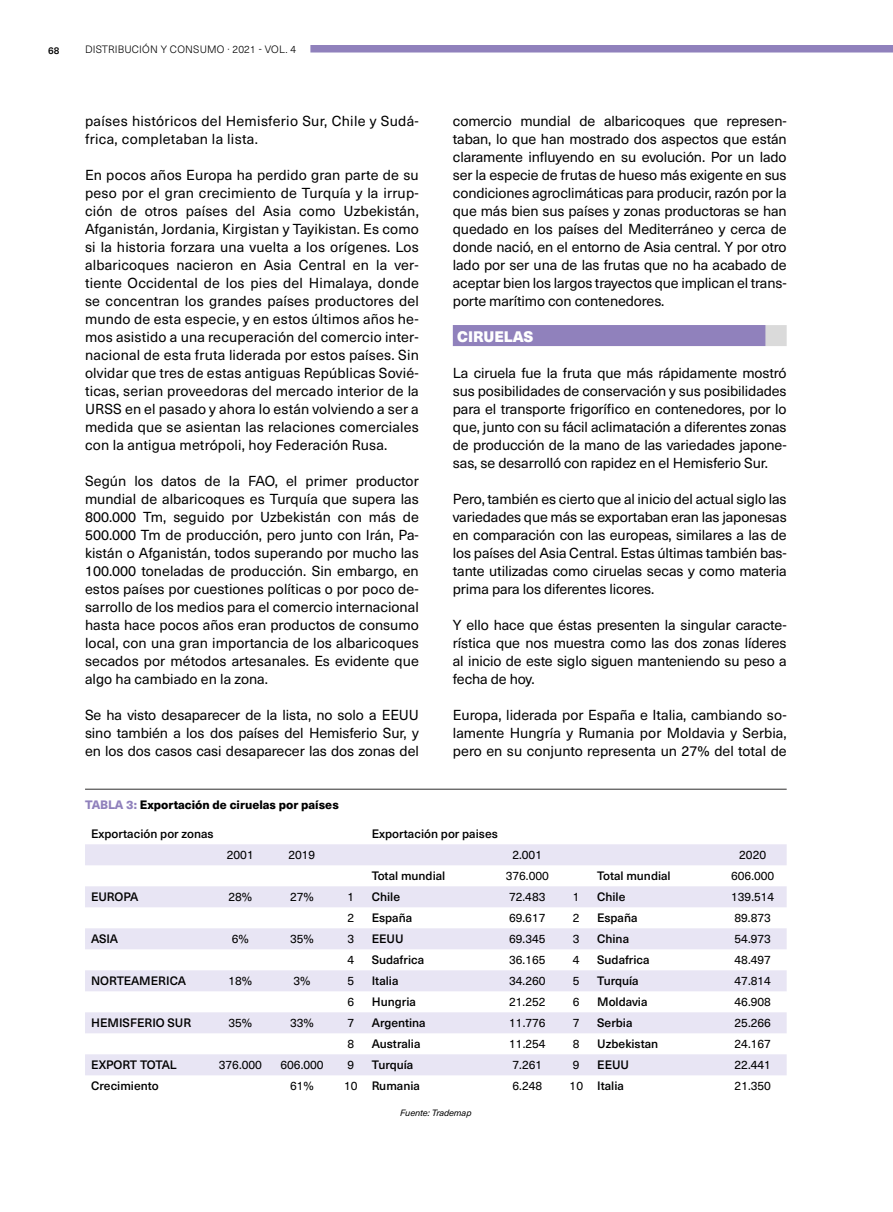
<style>
.page{position:relative;width:893px;height:1212px;background:#fff}
.page>*{position:absolute;margin:0;border:0;box-sizing:border-box;transform-origin:0 0}
.t1{font:900 15px "Neue Haas Unica";color:#fff}
.t2{font:14.25px/18px "Neue Haas Unica";letter-spacing:-.005em;color:#000;text-align:justify}
.t3{font:14.25px/18px "Neue Haas Unica";letter-spacing:.02em;color:#000}
.t4{font:500 12px "Neue Haas Unica";color:#000}
.t5{font:12px "Neue Haas Unica";color:#000}
.t6{font:800 12px "Neue Haas Unica";color:#000}
.t7{font:500 12px "Neue Haas Unica";letter-spacing:-.02em;color:#000}
.t8{font:300 10.5px "Neue Haas Unica";letter-spacing:.02em;color:#000}
.t9{font:500 9.75px "Neue Haas Unica";color:#000}
.t10{font:italic 9px "Neue Haas Unica";letter-spacing:-.01em;color:#000}
.s1{color:#9081bc}
.s2{font-weight:400}
</style>
<div class="page">
<div style="left:310px;top:45px;width:583px;height:8px;background:#9081bc"></div>
<div style="left:453px;top:325px;width:334px;height:21px;background:#dadada"></div>
<div style="left:453px;top:325px;width:312px;height:21px;background:#9081bc"></div>
<svg style="left:85px;top:844px;width:702px;height:231px;fill:#e8e5f4"></svg>
<hr style="left:85px;top:789px;width:702px;height:1px;background:#454444">
<p class="t9" style="left:48px;top:43px;width:13px">68</p>
<p class="t8" style="left:85px;top:41px;width:213px">DISTRIBUCIÓN Y CONSUMO · 2021 - VOL. 4</p>
<p class="t3" style="left:85px;top:111px;width:335px">países históricos del Hemisferio Sur, Chile y Sudá&shy;frica, completaban la lista.</p>
<p class="t2" style="left:85px;top:165px;width:335px">En pocos años Europa ha perdido gran parte de su peso por el gran crecimiento de Turquía y la irrup&shy;ción de otros países del Asia como Uzbekistán, Afganistán, Jordania, Kirgistan y Tayikistan. Es como si la historia forzara una vuelta a los orígenes. Los albaricoques nacieron en Asia Central en la ver&shy;tiente Occidental de los pies del Himalaya, donde se concentran los grandes países productores del mundo de esta especie, y en estos últimos años he&shy;mos asistido a una recuperación del comercio inter&shy;nacional de esta fruta liderada por estos países. Sin olvidar que tres de estas antiguas Repúblicas Sovié&shy;ticas, serian proveedoras del mercado interior de la URSS en el pasado y ahora lo están volviendo a ser a medida que se asientan las relaciones comerciales con la antigua metrópoli, hoy Federación Rusa.</p>
<p class="t2" style="left:85px;top:471px;width:335px">Según los datos de la FAO, el primer productor mundial de albaricoques es Turquía que supera las 800.000 Tm, seguido por Uzbekistán con más de 500.000 Tm de producción, pero junto con Irán, Pa&shy;kistán o Afganistán, todos superando por mucho las 100.000 toneladas de producción. Sin embargo, en estos países por cuestiones políticas o por poco de&shy;sarrollo de los medios para el comercio internacional hasta hace pocos años eran productos de consumo local, con una gran importancia de los albaricoques secados por métodos artesanales. Es evidente que algo ha cambiado en la zona.</p>
<p class="t2" style="left:85px;top:705px;width:335px">Se ha visto desaparecer de la lista, no solo a EEUU sino también a los dos países del Hemisferio Sur, y en los dos casos casi desaparecer las dos zonas del</p>
<p class="t6" style="left:85px;top:795px;width:255px"><span class="s1">TABLA 3:</span> Exportación de ciruelas por países</p>
<p class="t2" style="left:453px;top:111px;width:335px">comercio mundial de albaricoques que represen&shy;taban, lo que han mostrado dos aspectos que están claramente influyendo en su evolución. Por un lado ser la especie de frutas de hueso más exigente en sus condiciones agroclimáticas para producir, razón por la que más bien sus países y zonas productoras se han quedado en los países del Mediterráneo y cerca de donde nació, en el entorno de Asia central. Y por otro lado por ser una de las frutas que no ha acabado de aceptar bien los largos trayectos que implican el trans&shy;porte marítimo con contenedores.</p>
<p class="t1" style="left:457px;top:325px;width:78px">CIRUELAS</p>
<p class="t2" style="left:453px;top:363px;width:335px">La ciruela fue la fruta que más rápidamente mostró sus posibilidades de conservación y sus posibilidades para el transporte frigorífico en contenedores, por lo que, junto con su fácil aclimatación a diferentes zonas de producción de la mano de las variedades japone&shy;sas, se desarrolló con rapidez en el Hemisferio Sur.</p>
<p class="t2" style="left:453px;top:489px;width:335px">Pero, también es cierto que al inicio del actual siglo las variedades que más se exportaban eran las japonesas en comparación con las europeas, similares a las de los países del Asia Central. Estas últimas también bas&shy;tante utilizadas como ciruelas secas y como materia prima para los diferentes licores.</p>
<p class="t2" style="left:453px;top:615px;width:335px">Y ello hace que éstas presenten la singular caracte&shy;rística que nos muestra como las dos zonas líderes al inicio de este siglo siguen manteniendo su peso a fecha de hoy.</p>
<p class="t2" style="left:453px;top:705px;width:335px">Europa, liderada por España e Italia, cambiando so&shy;lamente Hungría y Rumania por Moldavia y Serbia, pero en su conjunto representa un 27% del total de</p>
<p class="t4" style="left:91px;top:825px;width:124px">Exportación por zonas</p>
<p class="t4" style="left:372px;top:825px;width:128px">Exportación por paises</p>
<p class="t5" style="left:227px;top:846px;width:28px">2001</p>
<p class="t5" style="left:288px;top:846px;width:28px">2019</p>
<p class="t5" style="left:512px;top:846px;width:31px">2.001</p>
<p class="t5" style="left:739px;top:846px;width:28px">2020</p>
<p class="t4" style="left:372px;top:867px;width:75px">Total mundial</p>
<p class="t5" style="left:506px;top:867px;width:45px">376.000</p>
<p class="t4" style="left:597px;top:867px;width:75px">Total mundial</p>
<p class="t5" style="left:731px;top:867px;width:45px">606.000</p>
<p class="t4" style="left:91px;top:888px;width:49px">EUROPA</p>
<p class="t5" style="left:228px;top:888px;width:25px">28%</p>
<p class="t5" style="left:290px;top:888px;width:25px">27%</p>
<p class="t5" style="left:347px;top:888px;width:8px">1</p>
<p class="t4" style="left:372px;top:888px;width:30px">Chile</p>
<p class="t5" style="left:509px;top:888px;width:38px">72.483</p>
<p class="t5" style="left:573px;top:888px;width:8px">1</p>
<p class="t4" style="left:597px;top:888px;width:30px">Chile</p>
<p class="t5" style="left:731px;top:888px;width:45px">139.514</p>
<p class="t5" style="left:347px;top:909px;width:8px">2</p>
<p class="t4" style="left:372px;top:909px;width:42px">España</p>
<p class="t5" style="left:509px;top:909px;width:38px">69.617</p>
<p class="t5" style="left:573px;top:909px;width:8px">2</p>
<p class="t4" style="left:597px;top:909px;width:42px">España</p>
<p class="t5" style="left:734px;top:909px;width:38px">89.873</p>
<p class="t4" style="left:91px;top:930px;width:29px">ASIA</p>
<p class="t5" style="left:232px;top:930px;width:19px">6%</p>
<p class="t5" style="left:290px;top:930px;width:25px">35%</p>
<p class="t5" style="left:347px;top:930px;width:8px">3</p>
<p class="t4" style="left:372px;top:930px;width:33px">EEUU</p>
<p class="t5" style="left:509px;top:930px;width:38px">69.345</p>
<p class="t5" style="left:573px;top:930px;width:8px">3</p>
<p class="t4" style="left:597px;top:930px;width:34px">China</p>
<p class="t5" style="left:734px;top:930px;width:38px">54.973</p>
<p class="t5" style="left:347px;top:951px;width:8px">4</p>
<p class="t4" style="left:372px;top:951px;width:54px">Sudafrica</p>
<p class="t5" style="left:509px;top:951px;width:38px">36.165</p>
<p class="t5" style="left:573px;top:951px;width:8px">4</p>
<p class="t4" style="left:597px;top:951px;width:54px">Sudafrica</p>
<p class="t5" style="left:734px;top:951px;width:38px">48.497</p>
<p class="t4" style="left:91px;top:972px;width:96px">NORTEAMERICA</p>
<p class="t5" style="left:228px;top:972px;width:25px">18%</p>
<p class="t5" style="left:293px;top:972px;width:19px">3%</p>
<p class="t5" style="left:347px;top:972px;width:8px">5</p>
<p class="t4" style="left:372px;top:972px;width:28px">Italia</p>
<p class="t5" style="left:509px;top:972px;width:38px">34.260</p>
<p class="t5" style="left:573px;top:972px;width:8px">5</p>
<p class="t4" style="left:597px;top:972px;width:43px">Turquía</p>
<p class="t5" style="left:734px;top:972px;width:38px">47.814</p>
<p class="t5" style="left:348px;top:993px;width:8px">6</p>
<p class="t4" style="left:372px;top:993px;width:46px">Hungria</p>
<p class="t5" style="left:509px;top:993px;width:38px">21.252</p>
<p class="t5" style="left:573px;top:993px;width:8px">6</p>
<p class="t4" style="left:597px;top:993px;width:52px">Moldavia</p>
<p class="t5" style="left:734px;top:993px;width:38px">46.908</p>
<p class="t4" style="left:91px;top:1014px;width:102px">HEMISFERIO SUR</p>
<p class="t5" style="left:228px;top:1014px;width:25px">35%</p>
<p class="t5" style="left:290px;top:1014px;width:25px">33%</p>
<p class="t5" style="left:348px;top:1014px;width:8px">7</p>
<p class="t4" style="left:372px;top:1014px;width:55px">Argentina</p>
<p class="t5" style="left:509px;top:1014px;width:38px">11.776</p>
<p class="t5" style="left:573px;top:1014px;width:8px">7</p>
<p class="t4" style="left:597px;top:1014px;width:37px">Serbia</p>
<p class="t5" style="left:734px;top:1014px;width:38px">25.266</p>
<p class="t5" style="left:348px;top:1035px;width:8px">8</p>
<p class="t4" style="left:372px;top:1035px;width:50px">Australia</p>
<p class="t5" style="left:509px;top:1035px;width:38px">11.254</p>
<p class="t5" style="left:573px;top:1035px;width:8px">8</p>
<p class="t4" style="left:597px;top:1035px;width:63px">Uzbekistan</p>
<p class="t5" style="left:735px;top:1035px;width:38px">24.167</p>
<p class="t7" style="left:91px;top:1056px;width:87px">EXPORT TOTAL</p>
<p class="t5" style="left:219px;top:1056px;width:45px">376.000</p>
<p class="t5" style="left:280px;top:1056px;width:45px">606.000</p>
<p class="t5" style="left:348px;top:1056px;width:8px">9</p>
<p class="t4" style="left:372px;top:1056px;width:43px">Turquía</p>
<p class="t5" style="left:513px;top:1056px;width:31px">7.261</p>
<p class="t5" style="left:573px;top:1056px;width:8px">9</p>
<p class="t4" style="left:597px;top:1056px;width:33px">EEUU</p>
<p class="t5" style="left:735px;top:1056px;width:38px">22.441</p>
<p class="t4" style="left:91px;top:1077px;width:69px">Crecimiento</p>
<p class="t5" style="left:290px;top:1077px;width:25px">61%</p>
<p class="t4" style="left:344px;top:1077px;width:77px"><span class="s2">10</span> Rumania</p>
<p class="t5" style="left:513px;top:1077px;width:31px">6.248</p>
<p class="t4" style="left:570px;top:1077px;width:56px"><span class="s2">10</span> Italia</p>
<p class="t5" style="left:735px;top:1077px;width:38px">21.350</p>
<p class="t10" style="left:400px;top:1106px;width:73px">Fuente: Trademap</p>
</div>
